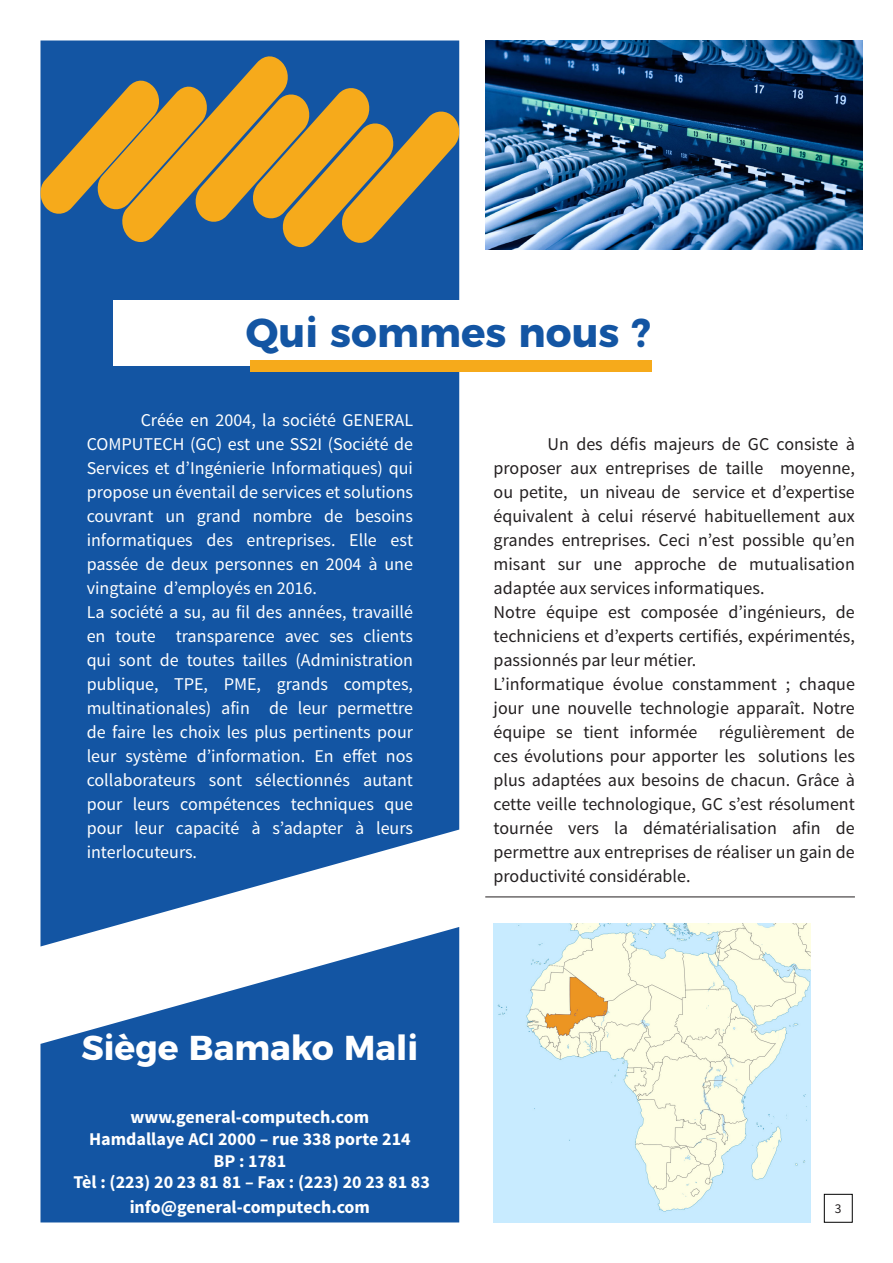
<style>
.page{position:relative;width:893px;height:1263px;background:#fff}
.page>*{position:absolute;margin:0;border:0;box-sizing:border-box;transform-origin:0 0}
.Big_caption{font:700 40.5px "Montserrat";color:#1355a3}
.Big_caption-2{font:700 34.5px "Montserrat";color:#fff}
.Paragraph_Style{font:18px/24px "Source Sans Pro";color:#231f20;text-align:justify}
.Paragraph_Style-2{font:18px/24px "Source Sans Pro";color:#fff;text-align:justify}
.t1{font:700 18px "Source Sans Pro";color:#fff}
.Paragraph_Style-3{font:13.5px "Source Sans Pro";color:#231f20}
</style>
<div class="page">
<div style="left:40px;top:41px;width:419px;height:886px;background:#1355a3"></div>
<hr style="left:485px;top:897px;width:370px;height:1px;background:#231f20">
<svg style="left:40px;top:53px;width:420px;height:196px;background:#8c845f"></svg>
<svg style="left:40px;top:927px;width:419px;height:295px;fill:#1355a3"></svg>
<div style="left:824px;top:1194px;width:28px;height:28px;border:1px solid #000"></div>
<div style="left:114px;top:301px;width:728px;height:65px;background:#fff"></div>
<div style="left:250px;top:360px;width:402px;height:12px;background:#f6aa1b"></div>
<img style="left:486px;top:41px;width:376px;height:208px">
<img style="left:494px;top:923px;width:316px;height:299px">
<p class="Big_caption" style="left:246px;top:299px;width:407px">Qui sommes nous ?</p>
<p class="Paragraph_Style-2" style="left:87px;top:409px;width:328px;text-indent:54px">Créée en 2004, la société GENERAL COMPUTECH (GC) est une SS2I (Société de Services et d’Ingénierie Informatiques) qui propose un éventail de services et solutions couvrant un grand nombre de besoins informatiques des entreprises. Elle est passée de deux personnes en 2004 à une vingtaine d’employés en 2016.</p>
<p class="Paragraph_Style-2" style="left:87px;top:601px;width:328px">La société a su, au fil des années, travaillé en toute transparence avec ses clients qui sont de toutes tailles (Administration publique, TPE, PME, grands comptes, multinationales) afin de leur permettre de faire les choix les plus pertinents pour leur système d’information. En effet nos collaborateurs sont sélectionnés autant pour leurs compétences techniques que pour leur capacité à s’adapter à leurs interlocuteurs.</p>
<p class="Big_caption-2" style="left:82px;top:1020px;width:338px">Siège Bamako Mali</p>
<p class="t1" style="left:130px;top:1106px;width:240px">www.general-computech.com</p>
<p class="t1" style="left:89px;top:1127px;width:323px">Hamdallaye ACI 2000 – rue 338 porte 214</p>
<p class="t1" style="left:214px;top:1149px;width:74px">BP : 1781</p>
<p class="t1" style="left:74px;top:1171px;width:358px">Tèl : (223) 20 23 81 81 – Fax : (223) 20 23 81 83</p>
<p class="t1" style="left:130px;top:1196px;width:242px">info@general-computech.com</p>
<p class="Paragraph_Style" style="left:494px;top:433px;width:363px;text-indent:54px">Un des défis majeurs de GC consiste à proposer aux entreprises de taille moyenne, ou petite, un niveau de service et d’expertise équivalent à celui réservé habituellement aux grandes entreprises. Ceci n’est possible qu’en misant sur une approche de mutualisation adaptée aux services informatiques.</p>
<p class="Paragraph_Style" style="left:494px;top:601px;width:363px">Notre équipe est composée d’ingénieurs, de techniciens et d’experts certifiés, expérimentés, passionnés par leur métier.</p>
<p class="Paragraph_Style" style="left:494px;top:673px;width:363px">L’informatique évolue constamment ; chaque jour une nouvelle technologie apparaît. Notre équipe se tient informée régulièrement de ces évolutions pour apporter les solutions les plus adaptées aux besoins de chacun. Grâce à cette veille technologique, GC s’est résolument tournée vers la dématérialisation afin de permettre aux entreprises de réaliser un gain de productivité considérable.</p>
<p class="Paragraph_Style-3" style="left:835px;top:1200px;width:8px">3</p>
</div>
